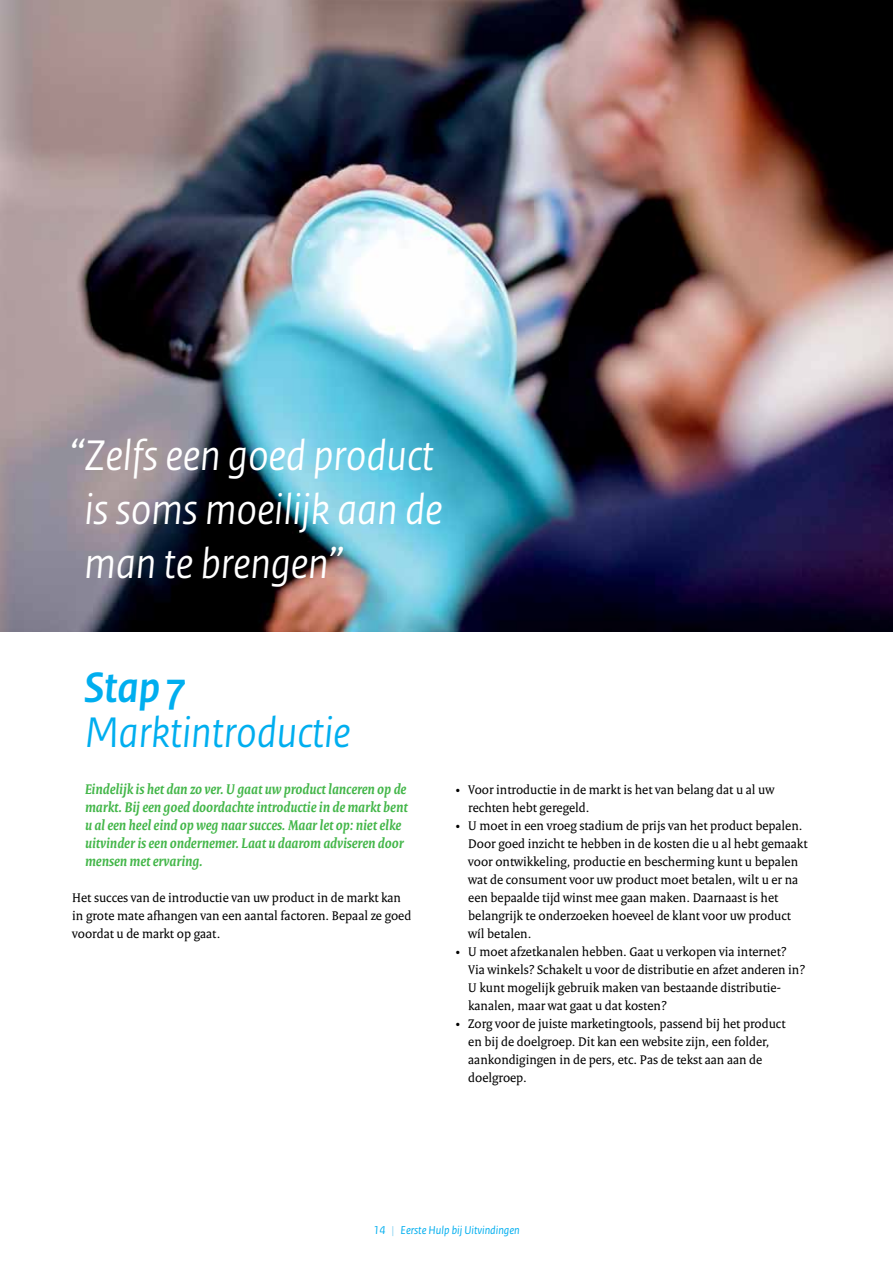
<style>
.page{position:relative;width:893px;height:1263px;background:#fff}
.page>*{position:absolute;margin:0;border:0;box-sizing:border-box;transform-origin:0 0}
.t1{font:italic 45px/54px "Rijksoverheid Sans Heading";color:#fff}
.t2{font:italic 45px "Rijksoverheid Sans Heading";color:#00aeef}
.t3{font:italic 700 45px "Rijksoverheid Sans Heading";color:#00aeef}
.t4{font:italic 700 15px/18px "Rijksoverheid Serif";color:#43b649}
.t5{font:13.5px/18px "Rijksoverheid Serif";color:#000}
.t6{font:italic 12px "Rijksoverheid Sans Text";color:#00aeef}
.s1{color:#7dcef1}
</style>
<div class="page">
<img style="left:0;top:0;width:893px;height:631px">
<h1 class="t1" style="left:84px;top:429px;width:359px;text-indent:-15px">“Zelfs een goed product is soms moeilijk aan de man te brengen”</h1>
<h1 class="t3" style="left:85px;top:662px;width:101px">Stap 7</h1>
<h1 class="t2" style="left:85px;top:707px;width:267px">Marktintroductie</h1>
<p class="t4" style="left:85px;top:780px;width:324px">Eindelijk is het dan zo ver. U gaat uw product lanceren op de markt. Bij een goed doordachte introductie in de markt bent u al een heel eind op weg naar succes. Maar let op: niet elke uitvinder is een ondernemer. Laat u daarom adviseren door mensen met ervaring.</p>
<p class="t5" style="left:72px;top:888px;width:340px">Het succes van de introductie van uw product in de markt kan in grote mate afhangen van een aantal factoren. Bepaal ze goed voordat u de markt op gaat.</p>
<p class="t5" style="left:468px;top:780px;width:308px;text-indent:-13px">• Voor introductie in de markt is het van belang dat u al uw rechten hebt geregeld.</p>
<p class="t5" style="left:468px;top:816px;width:341px;text-indent:-13px">• U moet in een vroeg stadium de prijs van het product bepalen.<br>Door goed inzicht te hebben in de kosten die u al hebt gemaakt voor ontwikkeling, productie en bescherming kunt u bepalen wat de consument voor uw product moet betalen, wilt u er na een bepaalde tijd winst mee gaan maken. Daarnaast is het belangrijk te onderzoeken hoeveel de klant voor uw product wíl betalen.</p>
<p class="t5" style="left:468px;top:942px;width:338px;text-indent:-13px">• U moet afzetkanalen hebben. Gaat u verkopen via internet?<br>Via winkels? Schakelt u voor de distributie en afzet anderen in?<br>U kunt mogelijk gebruik maken van bestaande distributie&shy;kanalen, maar wat gaat u dat kosten?</p>
<p class="t5" style="left:468px;top:1014px;width:319px;text-indent:-13px">• Zorg voor de juiste marketingtools, passend bij het product en bij de doelgroep. Dit kan een website zijn, een folder, aankondigingen in de pers, etc. Pas de tekst aan aan de doelgroep.</p>
<p class="t6" style="left:373px;top:1223px;width:148px">14 <span class="s1">|</span> Eerste Hulp bij Uitvindingen</p>
</div>
